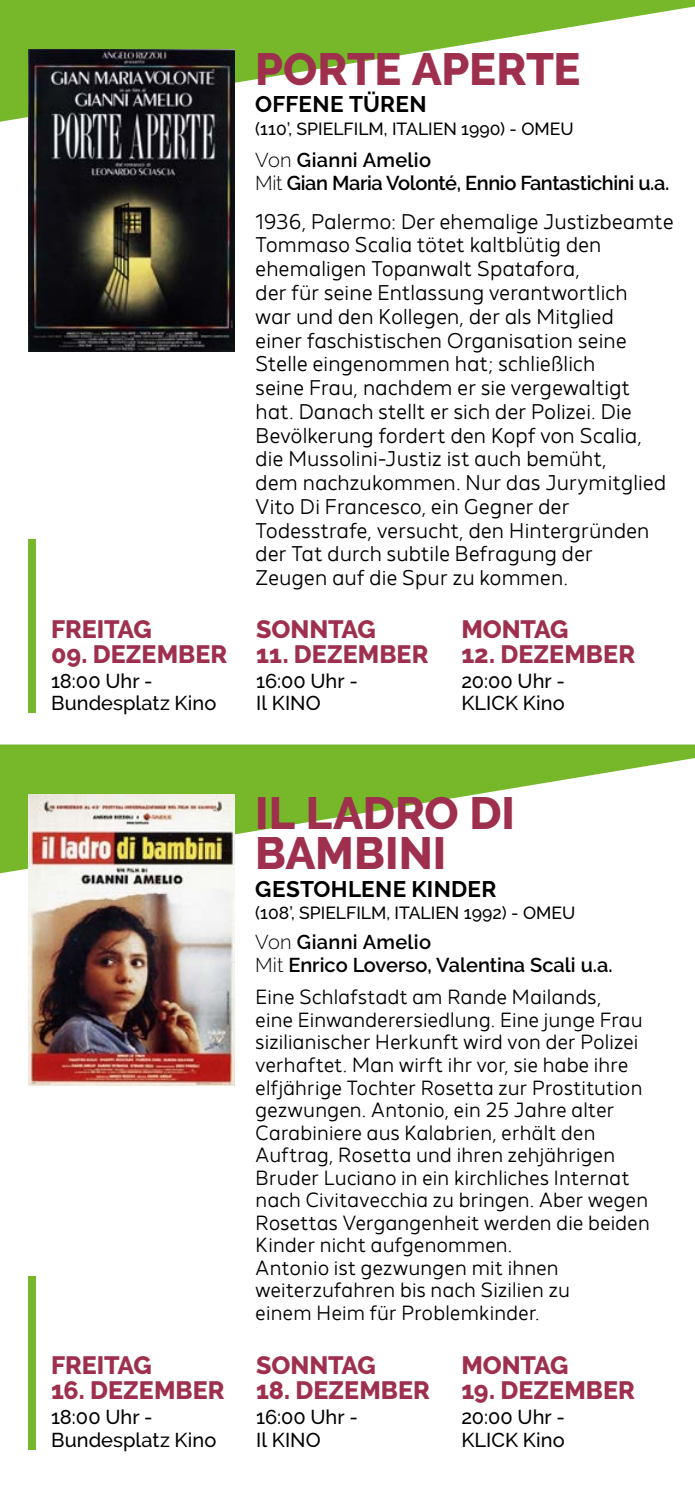
<style>
.page{position:relative;width:695px;height:1489px;background:#fff}
.page>*{position:absolute;margin:0;border:0;box-sizing:border-box;transform-origin:0 0}
.t1{font:800 45px/40px "Raleway";color:#9e304d}
.t2{font:800 25px "Raleway";color:#9e304d}
.t3{font:700 22.5px "Raleway";letter-spacing:.015em;color:#000}
.t4{font:300 21.25px/23.8px "MADE Future X";letter-spacing:-.01em;color:#000}
.t5{font:300 20.5px/22.5px "MADE Future X";letter-spacing:-.01em;color:#000}
.t6{font:500 20px/22.5px "Raleway";letter-spacing:.005em;color:#000}
.t7{font:600 20px/22.5px "Raleway";letter-spacing:-.005em;color:#000}
.t8{font:500 17.5px "Raleway";color:#000}
.s1{font-weight:300}
</style>
<div class="page">
<svg style="left:0;top:0;width:694px;height:122px"></svg>
<svg style="left:0;top:744px;width:694px;height:129px;fill:#76b82a"></svg>
<img style="left:28px;top:794px;width:206px;height:291px">
<img style="left:28px;top:50px;width:206px;height:301px">
<div style="left:28px;top:1276px;width:7px;height:173px;background:#76b82a"></div>
<div style="left:28px;top:539px;width:7px;height:173px;background:#76b82a"></div>
<p class="t2" style="left:51px;top:614px;width:102px">FREITAG</p>
<p class="t2" style="left:51px;top:639px;width:178px">09. DEZEMBER</p>
<p class="t6" style="left:51px;top:669px;width:167px">18:00 Uhr -<br>Bundesplatz Kino</p>
<p class="t1" style="left:255px;top:49px;width:326px">PORTE APERTE</p>
<p class="t3" style="left:255px;top:92px;width:173px">OFFENE TÜREN</p>
<p class="t8" style="left:255px;top:119px;width:320px">(110’, SPIELFILM, ITALIEN 1990) - OMEU</p>
<p class="t7" style="left:255px;top:149px;width:415px"><span class="s1">Von</span> Gianni Amelio<br><span class="s1">Mit</span> Gian Maria Volonté, Ennio Fantastichini u.a.</p>
<p class="t4" style="left:255px;top:209px;width:420px">1936, Palermo: Der ehemalige Justizbeamte Tommaso Scalia tötet kaltblütig den ehemaligen Topanwalt Spatafora,<br>der für seine Entlassung verantwortlich<br>war und den Kollegen, der als Mitglied<br>einer faschistischen Organisation seine Stelle eingenommen hat; schließlich<br>seine Frau, nachdem er sie vergewaltigt hat. Danach stellt er sich der Polizei. Die Bevölkerung fordert den Kopf von Scalia, die Mussolini-Justiz ist auch bemüht,<br>dem nachzukommen. Nur das Jurymitglied Vito Di Francesco, ein Gegner der Todesstrafe, versucht, den Hintergründen der Tat durch subtile Befragung der<br>Zeugen auf die Spur zu kommen.</p>
<p class="t2" style="left:256px;top:614px;width:121px">SONNTAG</p>
<p class="t2" style="left:256px;top:639px;width:174px">11. DEZEMBER</p>
<p class="t6" style="left:256px;top:669px;width:103px">16:00 Uhr -<br>Il KINO</p>
<p class="t2" style="left:461px;top:614px;width:108px">MONTAG</p>
<p class="t2" style="left:461px;top:639px;width:175px">12. DEZEMBER</p>
<p class="t6" style="left:461px;top:669px;width:105px">20:00 Uhr -<br>KLICK Kino</p>
<p class="t2" style="left:51px;top:1350px;width:102px">FREITAG</p>
<p class="t2" style="left:51px;top:1375px;width:175px">16. DEZEMBER</p>
<p class="t6" style="left:51px;top:1405px;width:167px">18:00 Uhr -<br>Bundesplatz Kino</p>
<p class="t1" style="left:255px;top:793px;width:261px">IL LADRO DI<br>BAMBINI</p>
<p class="t3" style="left:255px;top:876px;width:243px">GESTOHLENE KINDER</p>
<p class="t8" style="left:255px;top:903px;width:321px">(108’, SPIELFILM, ITALIEN 1992) - OMEU</p>
<p class="t7" style="left:255px;top:931px;width:359px"><span class="s1">Von</span> Gianni Amelio<br><span class="s1">Mit</span> Enrico Loverso, Valentina Scali u.a.</p>
<p class="t5" style="left:255px;top:986px;width:396px">Eine Schlafstadt am Rande Mailands,<br>eine Einwanderersiedlung. Eine junge Frau sizilianischer Herkunft wird von der Polizei verhaftet. Man wirft ihr vor, sie habe ihre elfjährige Tochter Rosetta zur Prostitution gezwungen. Antonio, ein 25 Jahre alter Carabiniere aus Kalabrien, erhält den Auftrag, Rosetta und ihren zehjährigen Bruder Luciano in ein kirchliches Internat nach Civitavecchia zu bringen. Aber wegen Rosettas Vergangenheit werden die beiden Kinder nicht aufgenommen.<br>Antonio ist gezwungen mit ihnen weiterzufahren bis nach Sizilien zu<br>einem Heim für Problemkinder.</p>
<p class="t2" style="left:256px;top:1350px;width:121px">SONNTAG</p>
<p class="t2" style="left:256px;top:1375px;width:175px">18. DEZEMBER</p>
<p class="t6" style="left:256px;top:1405px;width:103px">16:00 Uhr -<br>Il KINO</p>
<p class="t2" style="left:461px;top:1350px;width:108px">MONTAG</p>
<p class="t2" style="left:461px;top:1375px;width:175px">19. DEZEMBER</p>
<p class="t6" style="left:461px;top:1405px;width:105px">20:00 Uhr -<br>KLICK Kino</p>
</div>
